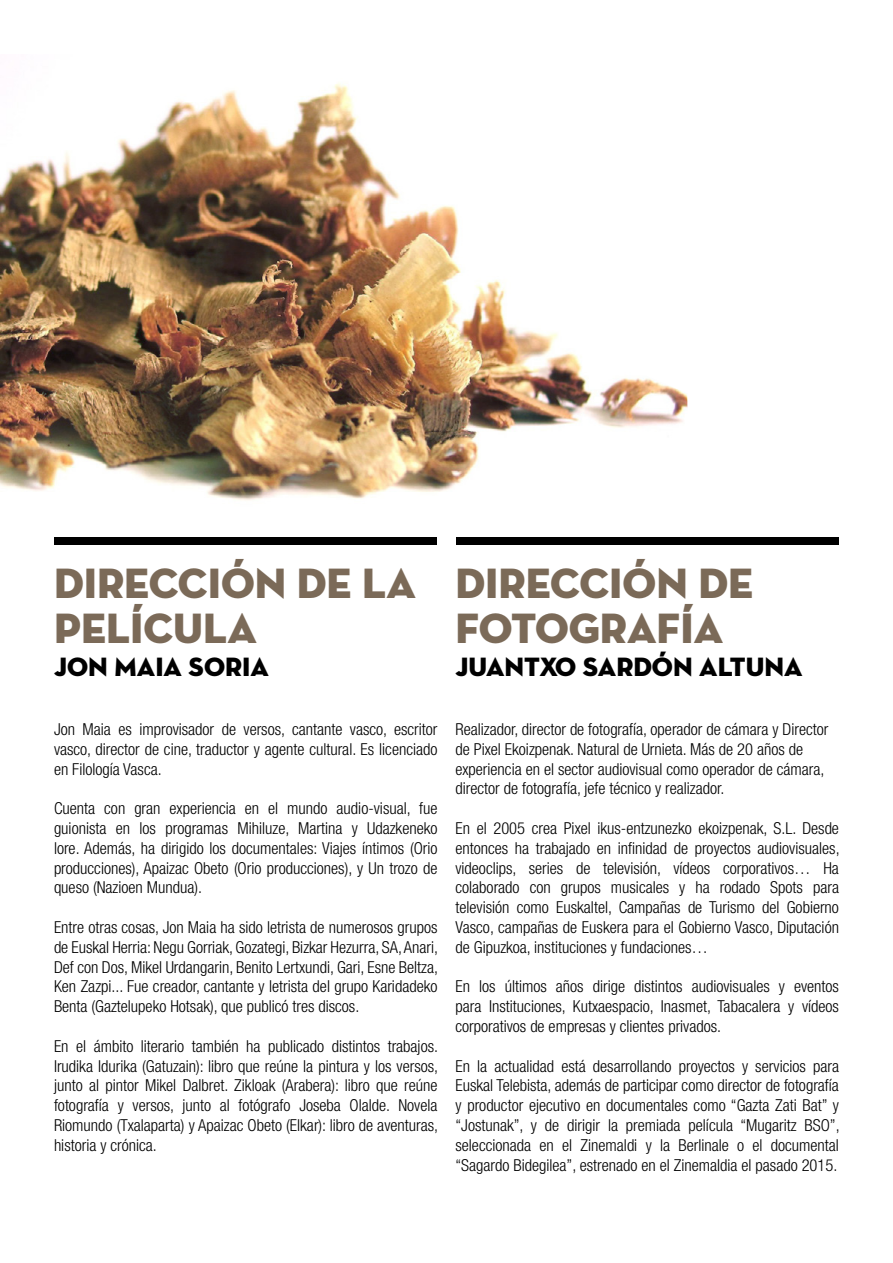
<style>
.page{position:relative;width:893px;height:1263px;background:#fff}
.page>*{position:absolute;margin:0;border:0;box-sizing:border-box;transform-origin:0 0}
.t1{font:43.2px/45px "Neutra Disp Titling";color:#7b6a58}
.t2{font:27px "Neutra Disp Titling";color:#000}
.t3{font:300 condensed 16.5px/19.8px "Helvetica Neue LT Std";color:#000;text-align:justify}
</style>
<div class="page">
<img style="left:0;top:83px;width:687px;height:418px">
<div style="left:456px;top:538px;width:383px;height:7px;background:#000"></div>
<div style="left:54px;top:538px;width:383px;height:7px;background:#000"></div>
<h1 class="t1" style="left:54px;top:561px;width:363px">DIRECCIÓN DE LA<br>PELÍCULA</h1>
<h2 class="t2" style="left:54px;top:649px;width:216px">JON MAIA SORIA</h2>
<h1 class="t1" style="left:455px;top:561px;width:299px">DIRECCIÓN DE<br>FOTOGRAFÍA</h1>
<h2 class="t2" style="left:455px;top:649px;width:349px">JUANTXO SARDÓN ALTUNA</h2>
<p class="t3" style="left:54px;top:719px;width:385px">Jon Maia es improvisador de versos, cantante vasco, escritor vasco, director de cine, traductor y agente cultural. Es licenciado en Filología Vasca.</p>
<p class="t3" style="left:54px;top:798px;width:385px">Cuenta con gran experiencia en el mundo audio-visual, fue guionista en los programas Mihiluze, Martina y Udazkeneko lore. Además, ha dirigido los documentales: Viajes íntimos (Orio producciones), Apaizac Obeto (Orio producciones), y Un trozo de queso (Nazioen Mundua).</p>
<p class="t3" style="left:54px;top:917px;width:386px">Entre otras cosas, Jon Maia ha sido letrista de numerosos grupos de Euskal Herria: Negu Gorriak, Gozategi, Bizkar Hezurra, SA, Anari, Def con Dos, Mikel Urdangarin, Benito Lertxundi, Gari, Esne Beltza, Ken Zazpi... Fue creador, cantante y letrista del grupo Karidadeko Benta (Gaztelupeko Hotsak), que publicó tres discos.</p>
<p class="t3" style="left:54px;top:1036px;width:386px">En el ámbito literario también ha publicado distintos trabajos.<br>Irudika Idurika (Gatuzain): libro que reúne la pintura y los versos, junto al pintor Mikel Dalbret. Zikloak (Arabera): libro que reúne fotografía y versos, junto al fotógrafo Joseba Olalde. Novela Riomundo (Txalaparta) y Apaizac Obeto (Elkar): libro de aventuras, historia y crónica.</p>
<p class="t3" style="left:455px;top:719px;width:374px;text-align:left">Realizador, director de fotografía, operador de cámara y Director de Pixel Ekoizpenak. Natural de Urnieta. Más de 20 años de experiencia en el sector audiovisual como operador de cámara, director de fotografía, jefe técnico y realizador.</p>
<p class="t3" style="left:455px;top:818px;width:386px">En el 2005 crea Pixel ikus-entzunezko ekoizpenak, S.L. Desde entonces ha trabajado en infinidad de proyectos audiovisuales, videoclips, series de televisión, vídeos corporativos… Ha colaborado con grupos musicales y ha rodado Spots para televisión como Euskaltel, Campañas de Turismo del Gobierno Vasco, campañas de Euskera para el Gobierno Vasco, Diputación de Gipuzkoa, instituciones y fundaciones…</p>
<p class="t3" style="left:455px;top:976px;width:385px">En los últimos años dirige distintos audiovisuales y eventos para Instituciones, Kutxaespacio, Inasmet, Tabacalera y vídeos corporativos de empresas y clientes privados.</p>
<p class="t3" style="left:455px;top:1056px;width:386px">En la actualidad está desarrollando proyectos y servicios para Euskal Telebista, además de participar como director de fotografía y productor ejecutivo en documentales como “Gazta Zati Bat” y “Jostunak”, y de dirigir la premiada película “Mugaritz BSO”, seleccionada en el Zinemaldi y la Berlinale o el documental “Sagardo Bidegilea”, estrenado en el Zinemaldia el pasado 2015.</p>
</div>
